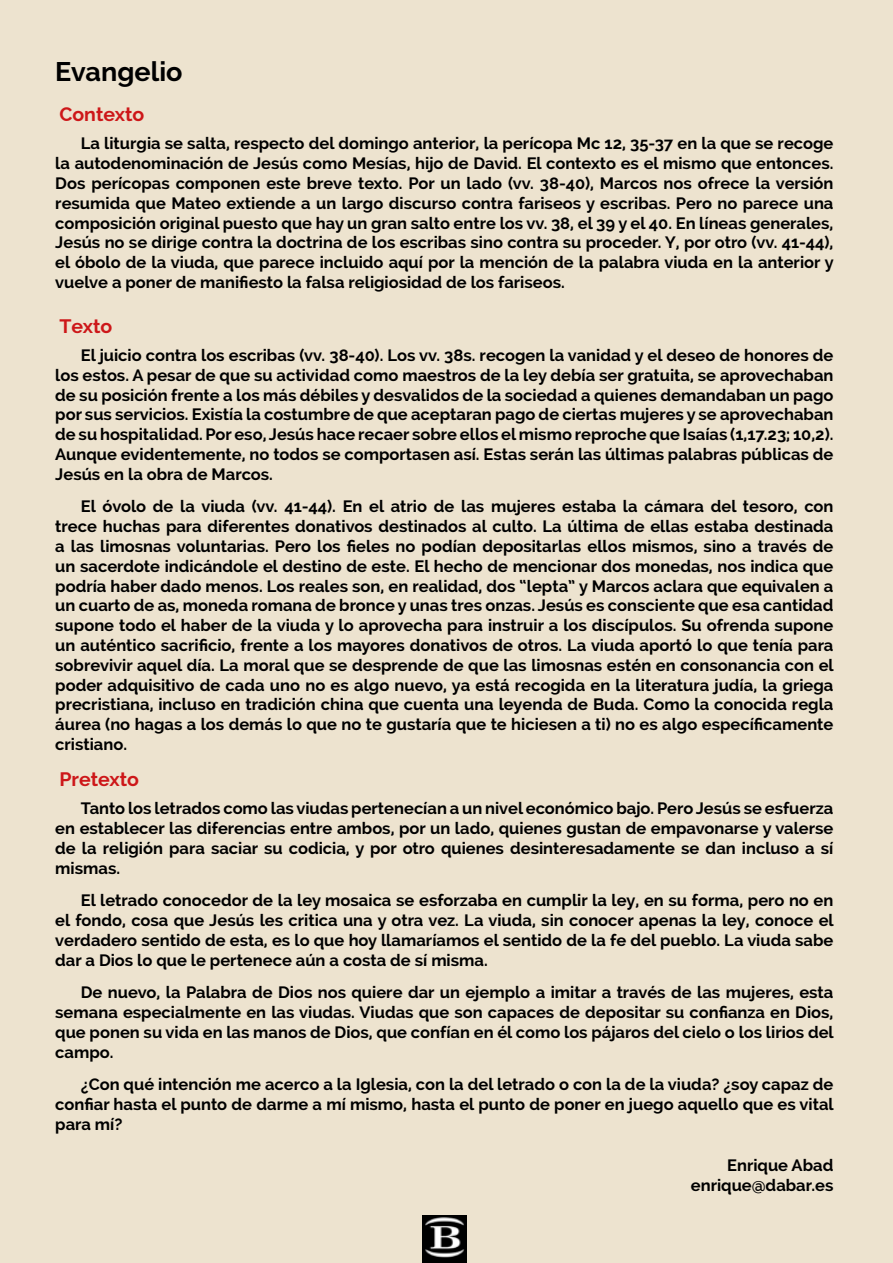
<style>
.page{position:relative;width:893px;height:1263px;background:#ede3cf}
.page>*{position:absolute;margin:0;border:0;box-sizing:border-box;transform-origin:0 0}
.t1{font:700 27px "Raleway";color:#000}
.t2{font:700 19.5px "Raleway";color:#cd1719}
.t3{font:700 16.5px/19.8px "Raleway";color:#000;text-align:justify}
</style>
<div class="page">
<img style="left:422px;top:1216px;width:44px;height:47px">
<h1 class="t1" style="left:55px;top:56px;width:129px">Evangelio</h1>
<p class="t2" style="left:60px;top:103px;width:86px">Contexto</p>
<p class="t3" style="left:55px;top:134px;width:780px;text-indent:26px">La liturgia se salta, respecto del domingo anterior, la perícopa Mc 12, 35-37 en la que se recoge la autodenominación de Jesús como Mesías, hijo de David. El contexto es el mismo que entonces.<br>Dos perícopas componen este breve texto. Por un lado (vv. 38-40), Marcos nos ofrece la versión resumida que Mateo extiende a un largo discurso contra fariseos y escribas. Pero no parece una composición original puesto que hay un gran salto entre los vv. 38, el 39 y el 40. En líneas generales, Jesús no se dirige contra la doctrina de los escribas sino contra su proceder. Y, por otro (vv. 41-44), el óbolo de la viuda, que parece incluido aquí por la mención de la palabra viuda en la anterior y vuelve a poner de manifiesto la falsa religiosidad de los fariseos.</p>
<p class="t2" style="left:60px;top:315px;width:54px">Texto</p>
<p class="t3" style="left:55px;top:345px;width:780px;text-indent:26px">El juicio contra los escribas (vv. 38-40). Los vv. 38s. recogen la vanidad y el deseo de honores de los estos. A pesar de que su actividad como maestros de la ley debía ser gratuita, se aprovechaban de su posición frente a los más débiles y desvalidos de la sociedad a quienes demandaban un pago por sus servicios. Existía la costumbre de que aceptaran pago de ciertas mujeres y se aprovechaban de su hospitalidad. Por eso, Jesús hace recaer sobre ellos el mismo reproche que Isaías (1,17.23; 10,2).<br>Aunque evidentemente, no todos se comportasen así. Estas serán las últimas palabras públicas de Jesús en la obra de Marcos.</p>
<p class="t3" style="left:55px;top:497px;width:780px;text-indent:26px">El óvolo de la viuda (vv. 41-44). En el atrio de las mujeres estaba la cámara del tesoro, con trece huchas para diferentes donativos destinados al culto. La última de ellas estaba destinada a las limosnas voluntarias. Pero los fieles no podían depositarlas ellos mismos, sino a través de un sacerdote indicándole el destino de este. El hecho de mencionar dos monedas, nos indica que podría haber dado menos. Los reales son, en realidad, dos “lepta” y Marcos aclara que equivalen a un cuarto de as, moneda romana de bronce y unas tres onzas. Jesús es consciente que esa cantidad supone todo el haber de la viuda y lo aprovecha para instruir a los discípulos. Su ofrenda supone un auténtico sacrificio, frente a los mayores donativos de otros. La viuda aportó lo que tenía para sobrevivir aquel día. La moral que se desprende de que las limosnas estén en consonancia con el poder adquisitivo de cada uno no es algo nuevo, ya está recogida en la literatura judía, la griega precristiana, incluso en tradición china que cuenta una leyenda de Buda. Como la conocida regla áurea (no hagas a los demás lo que no te gustaría que te hiciesen a ti) no es algo específicamente cristiano.</p>
<p class="t2" style="left:60px;top:768px;width:81px">Pretexto</p>
<p class="t3" style="left:55px;top:799px;width:780px;text-indent:26px">Tanto los letrados como las viudas pertenecían a un nivel económico bajo. Pero Jesús se esfuerza en establecer las diferencias entre ambos, por un lado, quienes gustan de empavonarse y valerse de la religión para saciar su codicia, y por otro quienes desinteresadamente se dan incluso a sí mismas.</p>
<p class="t3" style="left:55px;top:891px;width:780px;text-indent:26px">El letrado conocedor de la ley mosaica se esforzaba en cumplir la ley, en su forma, pero no en el fondo, cosa que Jesús les critica una y otra vez. La viuda, sin conocer apenas la ley, conoce el verdadero sentido de esta, es lo que hoy llamaríamos el sentido de la fe del pueblo. La viuda sabe dar a Dios lo que le pertenece aún a costa de sí misma.</p>
<p class="t3" style="left:55px;top:983px;width:780px;text-indent:26px">De nuevo, la Palabra de Dios nos quiere dar un ejemplo a imitar a través de las mujeres, esta semana especialmente en las viudas. Viudas que son capaces de depositar su confianza en Dios, que ponen su vida en las manos de Dios, que confían en él como los pájaros del cielo o los lirios del campo.</p>
<p class="t3" style="left:55px;top:1075px;width:780px;text-indent:26px">¿Con qué intención me acerco a la Iglesia, con la del letrado o con la de la viuda? ¿soy capaz de confiar hasta el punto de darme a mí mismo, hasta el punto de poner en juego aquello que es vital para mí?</p>
<p class="t3" style="left:691px;top:1155px;width:144px;text-align:right">Enrique Abad enrique@dabar.es</p>
</div>
